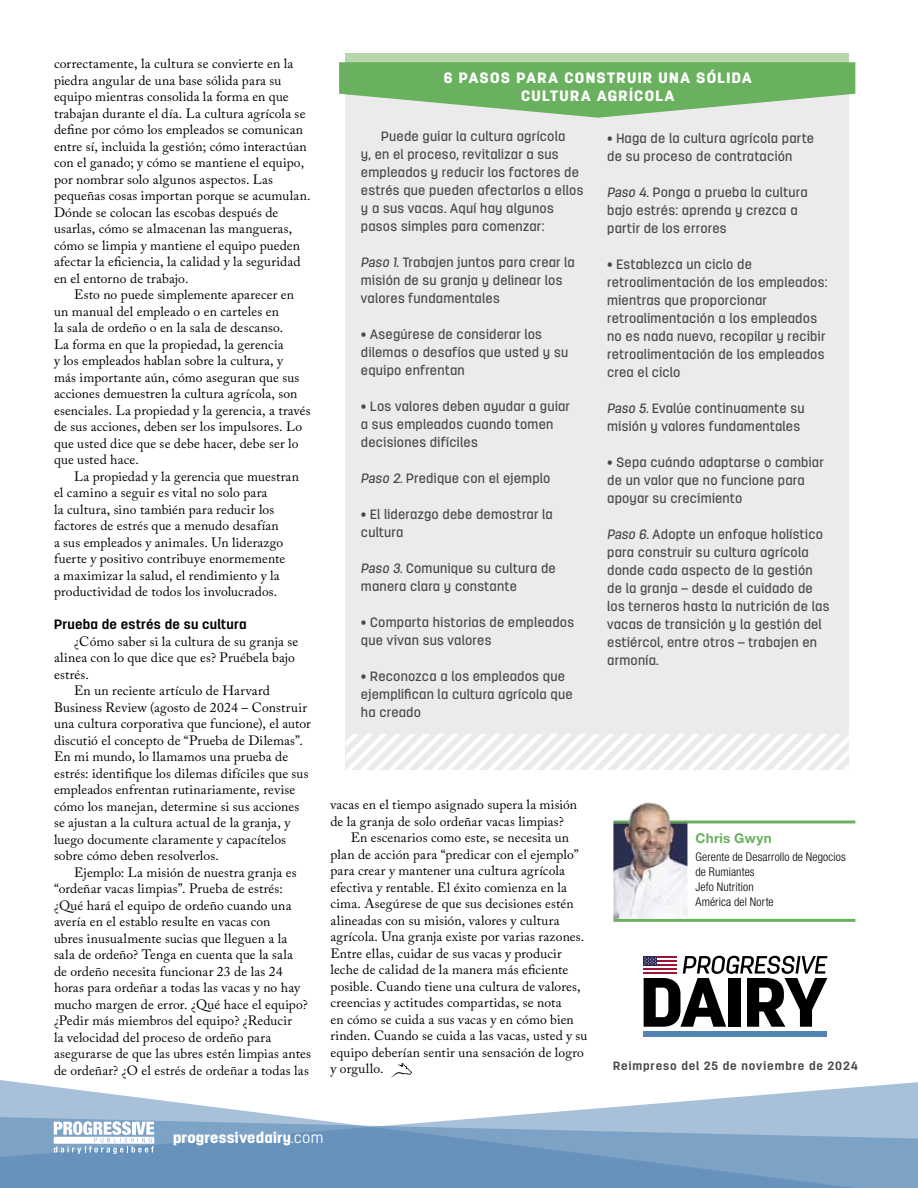
<style>
.page{position:relative;width:918px;height:1188px;background:#fff}
.page>*{position:absolute;margin:0;border:0;box-sizing:border-box;transform-origin:0 0}
.t1{font:900 15.15px "Antartida";letter-spacing:.015em;color:#fff}
.t2{font:900 15px/18px "Antartida";letter-spacing:.085em;color:#fff;text-align:center}
.t3{font:13.5px/16.5px "Adobe Caslon Pro";letter-spacing:.01em;color:#000}
.t4{font:500 13.5px/18px "Antartida";letter-spacing:.015em;color:#484848}
.t5{font:700 13.5px "Antartida";letter-spacing:.02em;color:#000}
.t6{font:700 13.5px "Helvetica Neue LT Std";letter-spacing:.02em;color:#69b15e}
.t7{font:300 condensed 12px/15px "Helvetica Neue LT Std";letter-spacing:.01em;color:#000}
.t8{font:700 12px "Antartida";letter-spacing:.07em;color:#484848}
.s1{font-style:italic}
.s2{font-weight:300}
</style>
<div class="page">
<svg style="left:0;top:1077px;width:918px;height:39px"></svg>
<svg style="left:0;top:1116px;width:918px;height:72px;background:#7aa0c5"></svg>
<svg style="left:54px;top:1121px;width:100px;height:33px"></svg>
<div style="left:644px;top:1031px;width:183px;height:6px;background:#5183b3"></div>
<svg style="left:644px;top:956px;width:183px;height:71px"></svg>
<hr style="left:613px;top:820px;width:242px;height:3px;background:#69b15e">
<hr style="left:613px;top:919px;width:242px;height:3px;background:#69b15e">
<img style="left:613px;top:802px;width:74px;height:117px">
<div style="left:346px;top:67px;width:503px;height:703px;background:#ebebeb"></div>
<div style="left:346px;top:53px;width:503px;height:36px;background:#b9d5ac"></div>
<svg style="left:339px;top:62px;width:516px;height:56px"></svg>
<svg style="left:346px;top:734px;width:503px;height:36px"></svg>
<svg style="left:391px;top:1063px;width:21px;height:14px"></svg>
<p class="t3" style="left:54px;top:56px;width:258px">correctamente, la cultura se convierte en la piedra angular de una base sólida para su equipo mientras consolida la forma en que trabajan durante el día. La cultura agrícola se define por cómo los empleados se comunican entre sí, incluida la gestión; cómo interactúan con el ganado; y cómo se mantiene el equipo, por nombrar solo algunos aspectos. Las pequeñas cosas importan porque se acumulan.<br>Dónde se colocan las escobas después de usarlas, cómo se almacenan las mangueras, cómo se limpia y mantiene el equipo pueden afectar la eficiencia, la calidad y la seguridad en el entorno de trabajo.</p>
<p class="t3" style="left:54px;top:286px;width:258px;text-indent:20px">Esto no puede simplemente aparecer en un manual del empleado o en carteles en<br>la sala de ordeño o en la sala de descanso.<br>La forma en que la propiedad, la gerencia<br>y los empleados hablan sobre la cultura, y<br>más importante aún, cómo aseguran que sus acciones demuestren la cultura agrícola, son esenciales. La propiedad y la gerencia, a través de sus acciones, deben ser los impulsores. Lo que usted dice que se debe hacer, debe ser lo que usted hace.</p>
<p class="t3" style="left:54px;top:468px;width:246px;text-indent:20px">La propiedad y la gerencia que muestran el camino a seguir es vital no solo para<br>la cultura, sino también para reducir los factores de estrés que a menudo desafían<br>a sus empleados y animales. Un liderazgo fuerte y positivo contribuye enormemente<br>a maximizar la salud, el rendimiento y la productividad de todos los involucrados.</p>
<p class="t5" style="left:54px;top:617px;width:194px">Prueba de estrés de su cultura</p>
<p class="t3" style="left:74px;top:633px;width:226px">¿Cómo saber si la cultura de su granja se</p>
<p class="t3" style="left:54px;top:649px;width:243px">alinea con lo que dice que es? Pruébela bajo</p>
<p class="t3" style="left:54px;top:666px;width:36px">estrés.</p>
<p class="t3" style="left:74px;top:682px;width:197px">En un reciente artículo de Harvard</p>
<p class="t3" style="left:54px;top:699px;width:254px">Business Review (agosto de 2024 – Construir</p>
<p class="t3" style="left:54px;top:715px;width:258px">una cultura corporativa que funcione), el autor</p>
<p class="t3" style="left:54px;top:732px;width:250px">discutió el concepto de “Prueba de Dilemas”.</p>
<p class="t3" style="left:54px;top:748px;width:236px">En mi mundo, lo llamamos una prueba de</p>
<p class="t3" style="left:54px;top:765px;width:256px">estrés: identifique los dilemas difíciles que sus</p>
<p class="t3" style="left:54px;top:781px;width:243px">empleados enfrentan rutinariamente, revise</p>
<p class="t3" style="left:54px;top:798px;width:247px">cómo los manejan, determine si sus acciones</p>
<p class="t3" style="left:54px;top:814px;width:238px">se ajustan a la cultura actual de la granja, y</p>
<p class="t3" style="left:54px;top:831px;width:234px">luego documente claramente y capacítelos</p>
<p class="t3" style="left:54px;top:847px;width:166px">sobre cómo deben resolverlos.</p>
<p class="t3" style="left:74px;top:864px;width:224px">Ejemplo: La misión de nuestra granja es</p>
<p class="t3" style="left:54px;top:880px;width:230px">“ordeñar vacas limpias”. Prueba de estrés:</p>
<p class="t3" style="left:54px;top:897px;width:239px">¿Qué hará el equipo de ordeño cuando una</p>
<p class="t3" style="left:54px;top:913px;width:218px">avería en el establo resulte en vacas con</p>
<p class="t3" style="left:54px;top:930px;width:235px">ubres inusualmente sucias que lleguen a la</p>
<p class="t3" style="left:54px;top:946px;width:241px">sala de ordeño? Tenga en cuenta que la sala</p>
<p class="t3" style="left:54px;top:963px;width:230px">de ordeño necesita funcionar 23 de las 24</p>
<p class="t3" style="left:54px;top:979px;width:248px">horas para ordeñar a todas las vacas y no hay</p>
<p class="t3" style="left:54px;top:996px;width:256px">mucho margen de error. ¿Qué hace el equipo?</p>
<p class="t3" style="left:54px;top:1012px;width:240px">¿Pedir más miembros del equipo? ¿Reducir</p>
<p class="t3" style="left:54px;top:1029px;width:219px">la velocidad del proceso de ordeño para</p>
<p class="t3" style="left:54px;top:1045px;width:259px">asegurarse de que las ubres estén limpias antes</p>
<p class="t3" style="left:54px;top:1062px;width:256px">de ordeñar? ¿O el estrés de ordeñar a todas las</p>
<p class="t2" style="left:444px;top:68px;width:310px">6 PASOS PARA CONSTRUIR UNA SÓLIDA<br>CULTURA AGRÍCOLA</p>
<p class="t4" style="left:361px;top:128px;width:224px;text-indent:20px">Puede guiar la cultura agrícola<br>y, en el proceso, revitalizar a sus empleados y reducir los factores de estrés que pueden afectarlos a ellos y a sus vacas. Aquí hay algunos pasos simples para comenzar:</p>
<p class="t4" style="left:361px;top:254px;width:216px"><span class="s1">Paso 1.</span> Trabajen juntos para crear la misión de su granja y delinear los valores fundamentales</p>
<p class="t4" style="left:361px;top:326px;width:209px">• Asegúrese de considerar los dilemas o desafíos que usted y su equipo enfrentan</p>
<p class="t4" style="left:361px;top:398px;width:210px">• Los valores deben ayudar a guiar a sus empleados cuando tomen decisiones difíciles</p>
<p class="t4" style="left:361px;top:470px;width:191px"><span class="s1">Paso 2.</span> Predique con el ejemplo</p>
<p class="t4" style="left:361px;top:506px;width:193px">• El liderazgo debe demostrar la cultura</p>
<p class="t4" style="left:361px;top:560px;width:196px"><span class="s1">Paso 3.</span> Comunique su cultura de manera clara y constante</p>
<p class="t4" style="left:361px;top:614px;width:215px">• Comparta historias de empleados que vivan sus valores</p>
<p class="t4" style="left:361px;top:668px;width:213px">• Reconozca a los empleados que ejemplifican la cultura agrícola que ha creado</p>
<p class="t4" style="left:607px;top:129px;width:209px">• Haga de la cultura agrícola parte de su proceso de contratación</p>
<p class="t4" style="left:607px;top:183px;width:202px"><span class="s1">Paso 4.</span> Ponga a prueba la cultura bajo estrés: aprenda y crezca a partir de los errores</p>
<p class="t4" style="left:607px;top:255px;width:222px">• Establezca un ciclo de retroalimentación de los empleados: mientras que proporcionar retroalimentación a los empleados no es nada nuevo, recopilar y recibir retroalimentación de los empleados crea el ciclo</p>
<p class="t4" style="left:607px;top:399px;width:199px"><span class="s1">Paso 5.</span> Evalúe continuamente su misión y valores fundamentales</p>
<p class="t4" style="left:607px;top:453px;width:218px">• Sepa cuándo adaptarse o cambiar de un valor que no funcione para apoyar su crecimiento</p>
<p class="t4" style="left:607px;top:525px;width:224px"><span class="s1">Paso 6.</span> Adopte un enfoque holístico para construir su cultura agrícola donde cada aspecto de la gestión de la granja – desde el cuidado de los terneros hasta la nutrición de las vacas de transición y la gestión del estiércol, entre otros – trabajen en armonía.</p>
<p class="t3" style="left:330px;top:796px;width:248px">vacas en el tiempo asignado supera la misión</p>
<p class="t3" style="left:330px;top:813px;width:235px">de la granja de solo ordeñar vacas limpias?</p>
<p class="t3" style="left:351px;top:829px;width:220px">En escenarios como este, se necesita un</p>
<p class="t3" style="left:330px;top:846px;width:250px">plan de acción para “predicar con el ejemplo”</p>
<p class="t3" style="left:330px;top:862px;width:236px">para crear y mantener una cultura agrícola</p>
<p class="t3" style="left:330px;top:879px;width:238px">efectiva y rentable. El éxito comienza en la</p>
<p class="t3" style="left:330px;top:895px;width:245px">cima. Asegúrese de que sus decisiones estén</p>
<p class="t3" style="left:330px;top:912px;width:231px">alineadas con su misión, valores y cultura</p>
<p class="t3" style="left:330px;top:928px;width:255px">agrícola. Una granja existe por varias razones.</p>
<p class="t3" style="left:330px;top:945px;width:233px">Entre ellas, cuidar de sus vacas y producir</p>
<p class="t3" style="left:330px;top:961px;width:239px">leche de calidad de la manera más eficiente</p>
<p class="t3" style="left:330px;top:978px;width:252px">posible. Cuando tiene una cultura de valores,</p>
<p class="t3" style="left:330px;top:994px;width:233px">creencias y actitudes compartidas, se nota</p>
<p class="t3" style="left:330px;top:1011px;width:245px">en cómo se cuida a sus vacas y en cómo bien</p>
<p class="t3" style="left:330px;top:1027px;width:259px">rinden. Cuando se cuida a las vacas, usted y su</p>
<p class="t3" style="left:330px;top:1044px;width:255px">equipo deberían sentir una sensación de logro</p>
<p class="t3" style="left:330px;top:1060px;width:55px">y orgullo.</p>
<p class="t6" style="left:696px;top:830px;width:78px">Chris Gwyn</p>
<p class="t7" style="left:696px;top:849px;width:152px">Gerente de Desarrollo de Negocios de Rumiantes<br>Jefo Nutrition<br>América del Norte</p>
<p class="t8" style="left:613px;top:1059px;width:246px">Reimpreso del 25 de noviembre de 2024</p>
<p class="t1" style="left:173px;top:1129px;width:152px">progressivedairy<span class="s2">.com</span></p>
</div>
